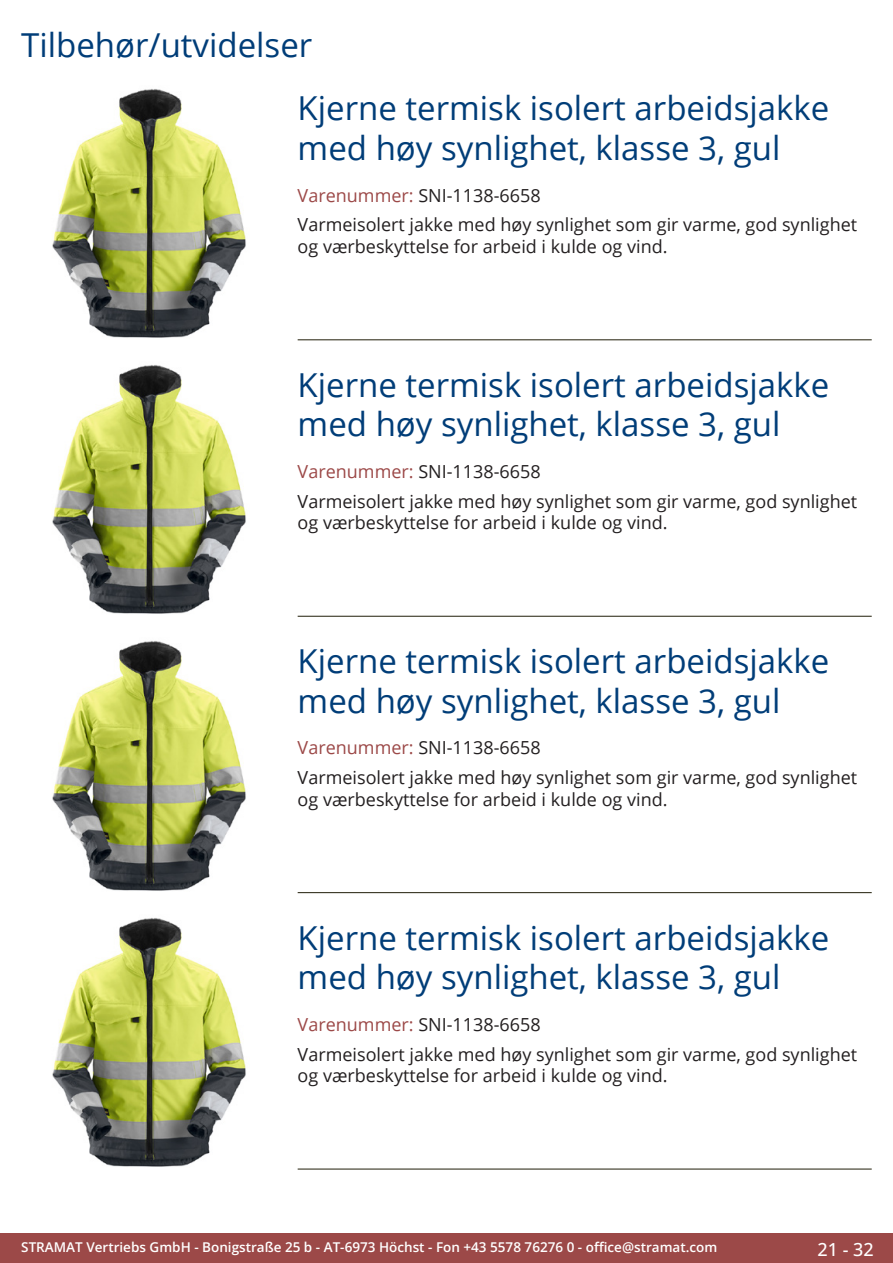
<style>
.page{position:relative;width:893px;height:1263px;background:#fff}
.page>*{position:absolute;margin:0;border:0;box-sizing:border-box;transform-origin:0 0}
.Produkttitel{font:33px/39.6px "Open Sans";color:#003d78}
.RastTitel{font:33px "Open Sans";color:#003d78}
.Beschreibung_Text{font:18px/21.6px "Open Sans";color:#231f20}
.TechDaten_Überschrif{font:18px "Open Sans";color:#231f20}
.t1{font:500 18px "Open Sans";color:#fff}
.t2{font:600 13.5px "Open Sans";color:#fff}
.s1{color:#9c4948}
</style>
<div class="page">
<div style="left:0;top:1233px;width:893px;height:30px;background:#9c4948"></div>
<hr style="left:298px;top:340px;width:574px;height:1px;background:#201d08">
<hr style="left:298px;top:616px;width:574px;height:1px;background:#201d08">
<hr style="left:298px;top:892px;width:574px;height:1px;background:#201d08">
<hr style="left:298px;top:1169px;width:574px;height:1px;background:#201d08">
<img style="left:52px;top:89px;width:194px;height:249px">
<img style="left:52px;top:365px;width:194px;height:249px">
<img style="left:52px;top:641px;width:194px;height:250px">
<img style="left:52px;top:918px;width:194px;height:249px">
<p class="RastTitel" style="left:21px;top:22px;width:293px">Tilbehør/utvidelser</p>
<p class="Produkttitel" style="left:298px;top:88px;width:533px">Kjerne termisk isolert arbeidsjakke med høy synlighet, klasse 3, gul</p>
<p class="TechDaten_Überschrif" style="left:298px;top:183px;width:245px"><span class="s1">Varenummer:</span> SNI-1138-6658</p>
<p class="Beschreibung_Text" style="left:298px;top:214px;width:561px">Varmeisolert jakke med høy synlighet som gir varme, god synlighet og værbeskyttelse for arbeid i kulde og vind.</p>
<p class="Produkttitel" style="left:298px;top:364px;width:533px">Kjerne termisk isolert arbeidsjakke med høy synlighet, klasse 3, gul</p>
<p class="TechDaten_Überschrif" style="left:298px;top:459px;width:245px"><span class="s1">Varenummer:</span> SNI-1138-6658</p>
<p class="Beschreibung_Text" style="left:298px;top:490px;width:561px">Varmeisolert jakke med høy synlighet som gir varme, god synlighet og værbeskyttelse for arbeid i kulde og vind.</p>
<p class="Produkttitel" style="left:298px;top:640px;width:533px">Kjerne termisk isolert arbeidsjakke med høy synlighet, klasse 3, gul</p>
<p class="TechDaten_Überschrif" style="left:298px;top:735px;width:245px"><span class="s1">Varenummer:</span> SNI-1138-6658</p>
<p class="Beschreibung_Text" style="left:298px;top:766px;width:561px">Varmeisolert jakke med høy synlighet som gir varme, god synlighet og værbeskyttelse for arbeid i kulde og vind.</p>
<p class="Produkttitel" style="left:298px;top:917px;width:533px">Kjerne termisk isolert arbeidsjakke med høy synlighet, klasse 3, gul</p>
<p class="TechDaten_Überschrif" style="left:298px;top:1012px;width:245px"><span class="s1">Varenummer:</span> SNI-1138-6658</p>
<p class="Beschreibung_Text" style="left:298px;top:1043px;width:561px">Varmeisolert jakke med høy synlighet som gir varme, god synlighet og værbeskyttelse for arbeid i kulde og vind.</p>
<p class="t2" style="left:21px;top:1238px;width:698px">STRAMAT Vertriebs GmbH - Bonigstraße 25 b - AT-6973 Höchst - Fon +43 5578 76276 0 - office@stramat.com</p>
<p class="t1" style="left:817px;top:1237px;width:58px">21 - 32</p>
</div>
